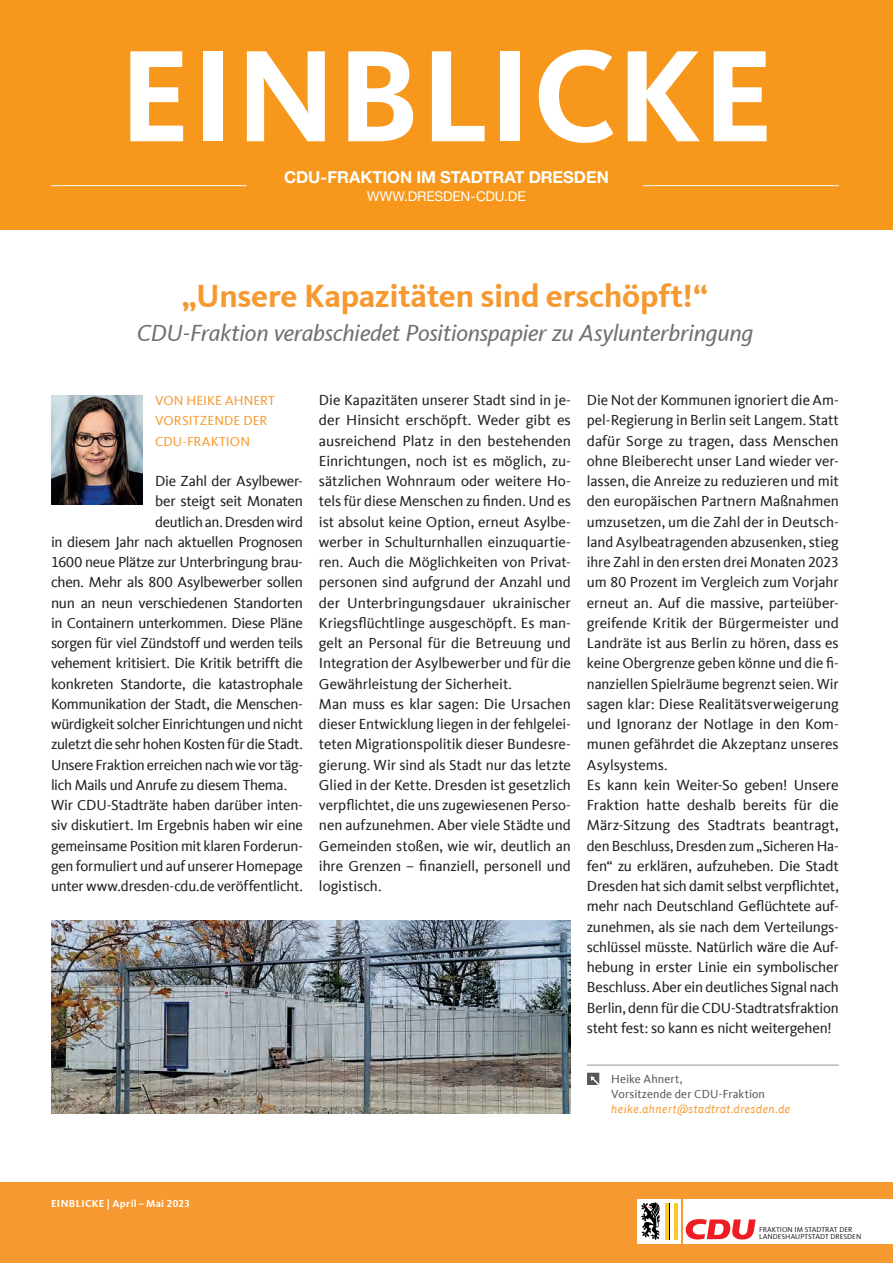
<style>
.page{position:relative;width:893px;height:1263px;background:#fff}
.page>*{position:absolute;margin:0;border:0;box-sizing:border-box;transform-origin:0 0}
.t1{font:700 135px "CDU Kievit Tab";letter-spacing:.005em;color:#fff}
.t2{font:700 33px "CDU Kievit Tab";letter-spacing:-.01em;color:#f69930}
.t3{font:italic 24px "CDU Kievit Tab";letter-spacing:-.015em;color:#726e71}
.t4{font:700 16.5px "CDU Helvetica";letter-spacing:.035em;color:#fff}
.t5{font:15px/20.2px "CDU Kievit Tab";letter-spacing:-.005em;color:#231f20}
.t6{font:15px "CDU Kievit Tab";letter-spacing:-.025em;color:#231f20}
.t7{font:13.5px/20.2px "CDU Kievit Tab";letter-spacing:.01em;color:#f69930}
.t8{font:13.5px "CDU Helvetica";letter-spacing:.035em;color:#fff}
.t9{font:12px/15px "CDU Kievit Tab";letter-spacing:.005em;color:#57585a}
.t10{font:italic 12px "CDU Skopex";color:#f69930}
.t11{font:700 10.5px "CDU Kievit Tab";letter-spacing:.035em;color:#fff}
.t12{font:7.35px/7.6px "CDU Kievit Tab";letter-spacing:.005em;color:#231f20}
</style>
<div class="page">
<div style="left:0;top:0;width:893px;height:230px;background:#f7981d"></div>
<div style="left:0;top:1182px;width:893px;height:81px;background:#f69930"></div>
<div style="left:638px;top:1199px;width:43px;height:44px;background:#fff"></div>
<div style="left:683px;top:1199px;width:210px;height:44px;background:#fff"></div>
<svg style="left:641px;top:1202px;width:19px;height:38px"></svg>
<hr style="left:665px;top:1203px;width:4px;height:36px;background:#fdc927">
<hr style="left:674px;top:1203px;width:4px;height:36px;background:#fdc927">
<svg style="left:685px;top:1219px;width:71px;height:20px"></svg>
<hr style="left:51px;top:185px;width:196px;height:1px;background:#fff">
<hr style="left:643px;top:185px;width:196px;height:1px;background:#fff">
<img style="left:51px;top:395px;width:91px;height:109px">
<hr style="left:587px;top:1065px;width:252px;height:1px;background:#939598">
<svg style="left:587px;top:1073px;width:12px;height:12px"></svg>
<img style="left:51px;top:920px;width:520px;height:194px">
<h1 class="t1" style="left:119px;top:17px;width:656px">EINBLICKE</h1>
<p class="t4" style="left:284px;top:166px;width:326px">CDU-FRAKTION IM STADTRAT DRESDEN</p>
<p class="t8" style="left:367px;top:188px;width:159px">WWW.DRESDEN-CDU.DE</p>
<h2 class="t2" style="left:182px;top:277px;width:527px">„Unsere Kapazitäten sind erschöpft!“</h2>
<h3 class="t3" style="left:137px;top:319px;width:618px">CDU-Fraktion verabschiedet Positionspapier zu Asylunterbringung</h3>
<p class="t7" style="left:155px;top:391px;width:121px">VON HEIKE AHNERT<br>VORSITZENDE DER<br>CDU-FRAKTION</p>
<p class="t5" style="left:319px;top:390px;width:253px">Die Kapazitäten unserer Stadt sind in je&shy;der Hinsicht erschöpft. Weder gibt es ausreichend Platz in den bestehenden Einrichtungen, noch ist es möglich, zu&shy;sätzlichen Wohnraum oder weitere Ho&shy;tels für diese Menschen zu finden. Und es ist absolut keine Option, erneut Asylbe&shy;werber in Schulturnhallen einzuquartie&shy;ren. Auch die Möglichkeiten von Privat&shy;personen sind aufgrund der Anzahl und der Unterbringungsdauer ukrainischer Kriegsflüchtlinge ausgeschöpft. Es man&shy;gelt an Personal für die Betreuung und Integration der Asylbewerber und für die Gewährleistung der Sicherheit.<br>Man muss es klar sagen: Die Ursachen dieser Entwicklung liegen in der fehlgelei&shy;teten Migrationspolitik dieser Bundesre&shy;gierung. Wir sind als Stadt nur das letzte Glied in der Kette. Dresden ist gesetzlich verpflichtet, die uns zugewiesenen Perso&shy;nen aufzunehmen. Aber viele Städte und Gemeinden stoßen, wie wir, deutlich an ihre Grenzen – finanziell, personell und logistisch.</p>
<p class="t5" style="left:587px;top:390px;width:253px">Die Not der Kommunen ignoriert die Am&shy;pel-Regierung in Berlin seit Langem. Statt dafür Sorge zu tragen, dass Menschen ohne Bleiberecht unser Land wieder ver&shy;lassen, die Anreize zu reduzieren und mit den europäischen Partnern Maßnahmen umzusetzen, um die Zahl der in Deutsch&shy;land Asylbeatragenden abzusenken, stieg ihre Zahl in den ersten drei Monaten 2023 um 80 Prozent im Vergleich zum Vorjahr erneut an. Auf die massive, parteiüber&shy;greifende Kritik der Bürgermeister und Landräte ist aus Berlin zu hören, dass es keine Obergrenze geben könne und die fi&shy;nanziellen Spielräume begrenzt seien. Wir sagen klar: Diese Realitätsverweigerung und Ignoranz der Notlage in den Kom&shy;munen gefährdet die Akzeptanz unseres Asylsystems.<br>Es kann kein Weiter-So geben! Unsere Fraktion hatte deshalb bereits für die März-Sitzung des Stadtrats beantragt, den Beschluss, Dresden zum „Sicheren Ha&shy;fen“ zu erklären, aufzuheben. Die Stadt Dresden hat sich damit selbst verpflichtet, mehr nach Deutschland Geflüchtete auf&shy;zunehmen, als sie nach dem Verteilungs&shy;schlüssel müsste. Natürlich wäre die Auf&shy;hebung in erster Linie ein symbolischer Beschluss. Aber ein deutliches Signal nach Berlin, denn für die CDU-Stadtratsfraktion steht fest: so kann es nicht weitergehen!</p>
<p class="t9" style="left:611px;top:1072px;width:155px">Heike Ahnert,<br>Vorsitzende der CDU-Fraktion</p>
<p class="t10" style="left:611px;top:1102px;width:181px">heike.ahnert@stadtrat.dresden.de</p>
<p class="t6" style="left:155px;top:473px;width:149px">Die Zahl der Asylbewer-</p>
<p class="t5" style="left:155px;top:491px;width:149px">ber steigt seit Monaten</p>
<p class="t6" style="left:155px;top:513px;width:149px">deutlich an. Dresden wird</p>
<p class="t5" style="left:51px;top:532px;width:253px">in diesem Jahr nach aktuellen Prognosen</p>
<p class="t6" style="left:51px;top:554px;width:253px">1600 neue Plätze zur Unterbringung brau-</p>
<p class="t5" style="left:51px;top:572px;width:253px">chen. Mehr als 800 Asylbewerber sollen</p>
<p class="t5" style="left:51px;top:593px;width:253px">nun an neun verschiedenen Standorten</p>
<p class="t6" style="left:51px;top:614px;width:253px">in Containern unterkommen. Diese Pläne</p>
<p class="t6" style="left:51px;top:635px;width:253px">sorgen für viel Zündstoff und werden teils</p>
<p class="t6" style="left:51px;top:655px;width:253px">vehement kritisiert. Die Kritik betrifft die</p>
<p class="t5" style="left:51px;top:674px;width:253px">konkreten Standorte, die katastrophale</p>
<p class="t6" style="left:51px;top:695px;width:253px">Kommunikation der Stadt, die Menschen-</p>
<p class="t6" style="left:51px;top:716px;width:253px">würdigkeit solcher Einrichtungen und nicht</p>
<p class="t5" style="left:51px;top:734px;width:253px">zuletzt die sehr hohen Kosten für die Stadt.</p>
<p class="t6" style="left:51px;top:756px;width:253px">Unsere Fraktion erreichen nach wie vor täg-</p>
<p class="t6" style="left:51px;top:776px;width:238px">lich Mails und Anrufe zu diesem Thema.</p>
<p class="t5" style="left:51px;top:795px;width:253px">Wir CDU-Stadträte haben darüber inten-</p>
<p class="t5" style="left:51px;top:815px;width:253px">siv diskutiert. Im Ergebnis haben wir eine</p>
<p class="t5" style="left:51px;top:836px;width:253px">gemeinsame Position mit klaren Forderun-</p>
<p class="t5" style="left:51px;top:856px;width:253px">gen formuliert und auf unserer Homepage</p>
<p class="t5" style="left:51px;top:876px;width:253px">unter www.dresden-cdu.de veröffentlicht.</p>
<p class="t11" style="left:51px;top:1197px;width:140px">EINBLICKE | April – Mai 2023</p>
<p class="t12" style="left:759px;top:1225px;width:104px">FRAKTION IM STADTRAT DER<br>LANDESHAUPTSTADT DRESDEN</p>
</div>
